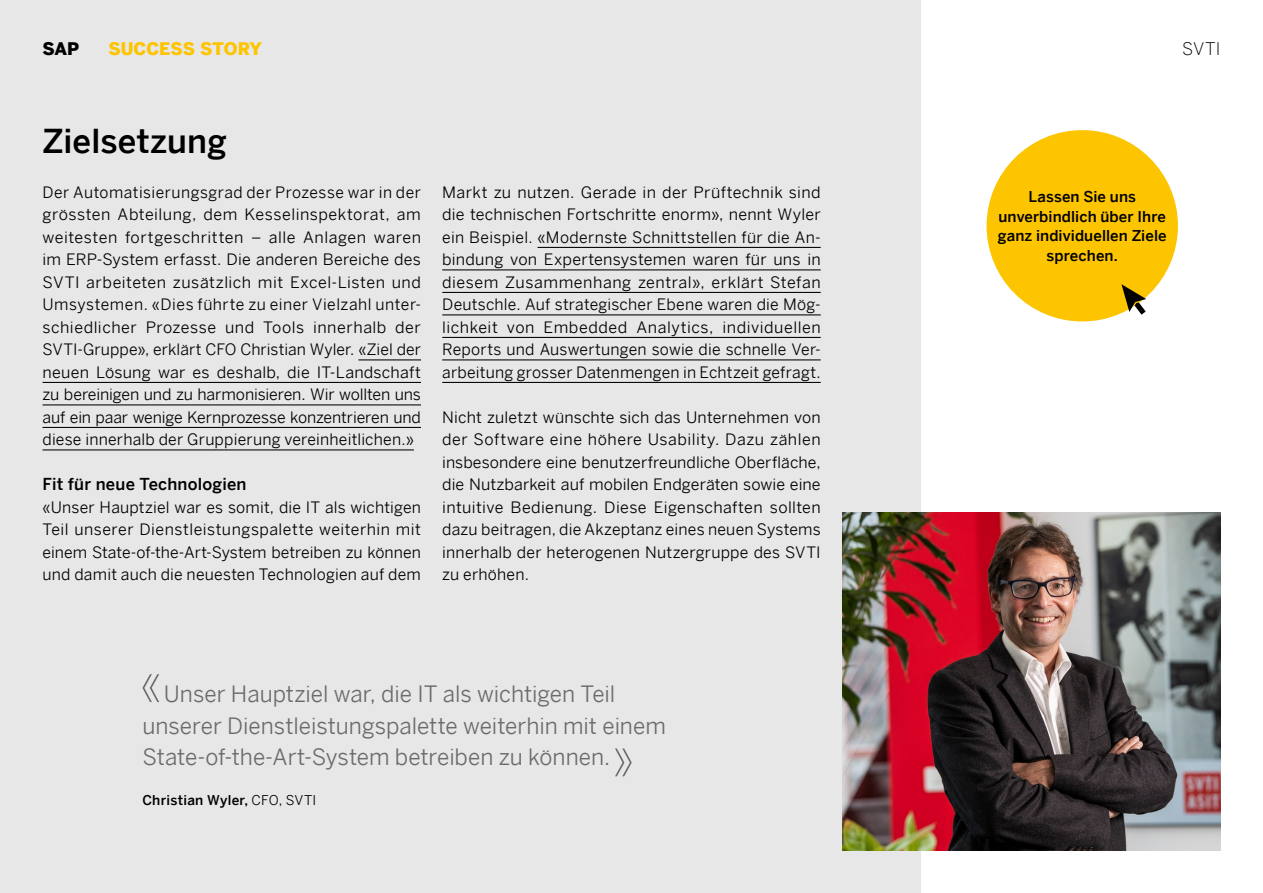
<style>
.page{position:relative;width:1263px;height:893px;background:#fff}
.page>*{position:absolute;margin:0;border:0;box-sizing:border-box;transform-origin:0 0}
.t1{font:500 33px "Benton Sans";letter-spacing:.005em;color:#000}
.t2{font:22.5px/31.5px "Benton Sans";color:#6b6b6a}
.t3{font:900 17.4px "Benton Sans";color:#fdc400}
.t4{font:300 17.4px "Benton Sans";color:#000}
.t5{font:900 17.4px "Benton Sans";color:#000}
.t6{font:500 16.5px "Benton Sans";letter-spacing:.01em;color:#000}
.t7{font:15.75px/22.5px "Benton Sans";letter-spacing:.01em;color:#000;text-align:justify}
.t8{font:500 15px/19.5px "Benton Sans";letter-spacing:.005em;color:#000;text-align:center}
.t9{font:500 13.5px "Benton Sans";letter-spacing:.02em;color:#000}
.s1{font-weight:400}
</style>
<div class="page">
<div style="left:0;top:0;width:921px;height:893px;background:#e7e7e7"></div>
<img style="left:842px;top:513px;width:378px;height:337px">
<svg style="left:142px;top:674px;width:17px;height:28px"></svg>
<svg style="left:615px;top:748px;width:17px;height:28px"></svg>
<hr style="left:358px;top:359px;width:63px;height:1px;background:#000">
<hr style="left:43px;top:382px;width:378px;height:1px;background:#000">
<hr style="left:43px;top:404px;width:378px;height:1px;background:#000">
<hr style="left:43px;top:427px;width:378px;height:1px;background:#000">
<hr style="left:43px;top:449px;width:371px;height:1px;background:#000">
<hr style="left:537px;top:247px;width:284px;height:1px;background:#000">
<hr style="left:442px;top:269px;width:379px;height:1px;background:#000">
<hr style="left:442px;top:292px;width:379px;height:1px;background:#000">
<hr style="left:442px;top:314px;width:379px;height:1px;background:#000">
<hr style="left:442px;top:337px;width:379px;height:1px;background:#000">
<hr style="left:442px;top:359px;width:379px;height:1px;background:#000">
<hr style="left:442px;top:382px;width:379px;height:1px;background:#000">
<div style="left:986px;top:130px;width:192px;height:191px;background:#fdc400;border-radius:50%"></div>
<svg style="left:1121px;top:284px;width:25px;height:31px"></svg>
<p class="t5" style="left:43px;top:34px;width:38px">SAP</p>
<p class="t3" style="left:108px;top:34px;width:155px">SUCCESS STORY</p>
<p class="t4" style="left:1182px;top:34px;width:40px">SVTI</p>
<h1 class="t1" style="left:43px;top:112px;width:186px">Zielsetzung</h1>
<p class="t7" style="left:43px;top:179px;width:380px">Der Automatisierungsgrad der Prozesse war in der grössten Abteilung, dem Kesselinspektorat, am weitesten fortgeschritten – alle Anlagen waren im ERP-System erfasst. Die anderen Bereiche des SVTI arbeiteten zusätzlich mit Excel-Listen und Umsystemen. «Dies führte zu einer Vielzahl unter&shy;schiedlicher Prozesse und Tools innerhalb der SVTI-Gruppe», erklärt CFO Christian Wyler. «Ziel der neuen Lösung war es deshalb, die IT-Landschaft zu bereinigen und zu harmonisieren. Wir wollten uns auf ein paar wenige Kernprozesse konzentrieren und diese innerhalb der Gruppierung vereinheitlichen.»</p>
<p class="t6" style="left:43px;top:470px;width:205px">Fit für neue Technologien</p>
<p class="t7" style="left:43px;top:494px;width:380px">«Unser Hauptziel war es somit, die IT als wichtigen Teil unserer Dienstleistungspalette weiterhin mit einem State-of-the-Art-System betreiben zu können und damit auch die neuesten Technologien auf dem</p>
<p class="t7" style="left:442px;top:179px;width:380px">Markt zu nutzen. Gerade in der Prüftechnik sind die technischen Fortschritte enorm», nennt Wyler ein Beispiel. «Modernste Schnittstellen für die An&shy;bindung von Expertensystemen waren für uns in diesem Zusammenhang zentral», erklärt Stefan Deutschle. Auf strategischer Ebene waren die Mög&shy;lichkeit von Embedded Analytics, individuellen Reports und Auswertungen sowie die schnelle Ver&shy;arbeitung grosser Datenmengen in Echtzeit gefragt.</p>
<p class="t7" style="left:442px;top:404px;width:380px">Nicht zuletzt wünschte sich das Unternehmen von der Software eine höhere Usability. Dazu zählen insbesondere eine benutzerfreundliche Oberfläche, die Nutzbarkeit auf mobilen Endgeräten sowie eine intuitive Bedienung. Diese Eigenschaften sollten dazu beitragen, die Akzeptanz eines neuen Systems innerhalb der heterogenen Nutzergruppe des SVTI zu erhöhen.</p>
<h2 class="t2" style="left:142px;top:675px;width:525px;text-indent:21px">Unser Hauptziel war, die IT als wichtigen Teil unserer Dienstleistungspalette weiterhin mit einem<br>State-of-the-Art-System betreiben zu können.</h2>
<p class="t9" style="left:142px;top:789px;width:175px">Christian Wyler, <span class="s1">CFO, SVTI</span></p>
<p class="t8" style="left:998px;top:185px;width:170px">Lassen Sie uns unverbindlich über Ihre ganz individuellen Ziele sprechen.</p>
</div>
